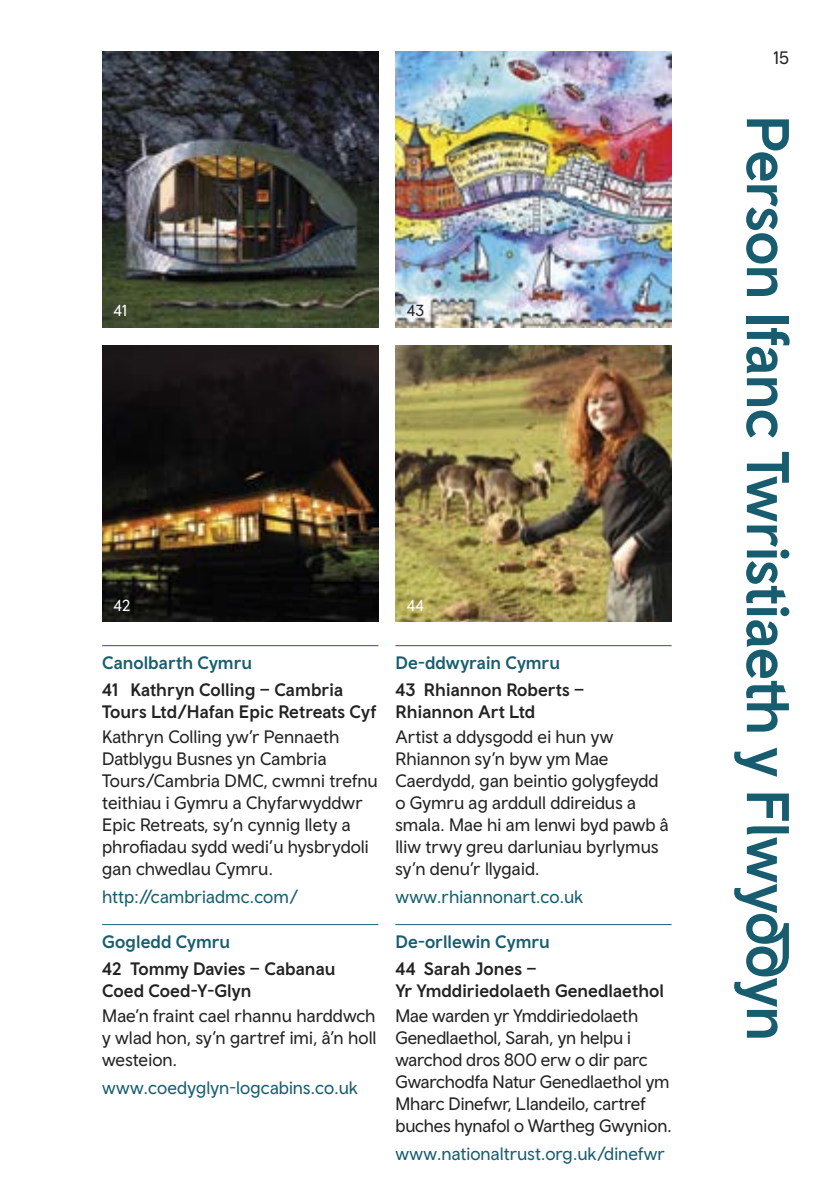
<style>
.page{position:relative;width:840px;height:1191px;background:#fff}
.page>*{position:absolute;margin:0;border:0;box-sizing:border-box;transform-origin:0 0}
.t1{font:500 60px "Wales Sans Headline";letter-spacing:-.02em;color:#175d6f}
.Body_Copy{font:18px/22px "Wales Sans Body";color:#222221}
.Bold_Sub_Head{font:500 18px/22px "Wales Sans Body";color:#222221}
.URL{font:18px "Wales Sans Body";letter-spacing:.005em;color:#175d6f}
.Sub_Head{font:500 18px "Wales Sans Body";letter-spacing:.005em;color:#175d6f}
.t2{font:16px "Wales Sans Body";color:#fff}
.t3{font:16px "Wales Sans Body";color:#222221}
</style>
<div class="page">
<img style="left:102px;top:51px;width:276px;height:276px">
<img style="left:395px;top:51px;width:276px;height:276px">
<img style="left:395px;top:346px;width:276px;height:276px">
<hr style="left:102px;top:645px;width:276px;height:1px;background:#175d6f">
<hr style="left:102px;top:924px;width:276px;height:1px;background:#175d6f">
<hr style="left:395px;top:645px;width:276px;height:1px;background:#175d6f">
<hr style="left:395px;top:924px;width:276px;height:1px;background:#175d6f">
<img style="left:102px;top:346px;width:276px;height:276px">
<p class="Body_Copy" style="left:773px;top:46px;width:17px">15</p>
<p class="t2" style="left:113px;top:300px;width:15px">41</p>
<p class="t3" style="left:406px;top:300px;width:19px">43</p>
<p class="t2" style="left:113px;top:595px;width:18px">42</p>
<p class="Sub_Head" style="left:102px;top:651px;width:151px">Canolbarth Cymru</p>
<p class="Bold_Sub_Head" style="left:102px;top:678px;width:275px">41 Kathryn Colling – Cambria<br>Tours Ltd/Hafan Epic Retreats Cyf</p>
<p class="Body_Copy" style="left:102px;top:725px;width:277px">Kathryn Colling yw’r Pennaeth<br>Datblygu Busnes yn Cambria<br>Tours/Cambria DMC, cwmni trefnu teithiau i Gymru a Chyfarwyddwr<br>Epic Retreats, sy’n cynnig llety a phrofiadau sydd wedi’u hysbrydoli gan chwedlau Cymru.</p>
<p class="URL" style="left:102px;top:885px;width:198px">http://cambriadmc.com/</p>
<p class="Sub_Head" style="left:102px;top:930px;width:129px">Gogledd Cymru</p>
<p class="Bold_Sub_Head" style="left:102px;top:957px;width:235px">42 Tommy Davies – Cabanau<br>Coed Coed-Y-Glyn</p>
<p class="Body_Copy" style="left:102px;top:1004px;width:276px;text-align:justify">Mae’n fraint cael rhannu harddwch y wlad hon, sy’n gartref imi, â’n holl westeion.</p>
<p class="URL" style="left:102px;top:1076px;width:257px">www.coedyglyn-logcabins.co.uk</p>
<p class="t2" style="left:406px;top:595px;width:19px">44</p>
<p class="Sub_Head" style="left:395px;top:651px;width:166px">De-ddwyrain Cymru</p>
<p class="Bold_Sub_Head" style="left:395px;top:678px;width:190px">43 Rhiannon Roberts –<br>Rhiannon Art Ltd</p>
<p class="Body_Copy" style="left:395px;top:725px;width:275px">Artist a ddysgodd ei hun yw<br>Rhiannon sy’n byw ym Mae<br>Caerdydd, gan beintio golygfeydd o Gymru ag arddull ddireidus a smala. Mae hi am lenwi byd pawb â lliw trwy greu darluniau byrlymus sy’n denu’r llygaid.</p>
<p class="URL" style="left:395px;top:885px;width:189px">www.rhiannonart.co.uk</p>
<p class="Sub_Head" style="left:395px;top:930px;width:156px">De-orllewin Cymru</p>
<p class="Bold_Sub_Head" style="left:395px;top:957px;width:270px">44 Sarah Jones –<br>Yr Ymddiriedolaeth Genedlaethol</p>
<p class="Body_Copy" style="left:395px;top:1004px;width:277px">Mae warden yr Ymddiriedolaeth<br>Genedlaethol, Sarah, yn helpu i warchod dros 800 erw o dir parc<br>Gwarchodfa Natur Genedlaethol ym<br>Mharc Dinefwr, Llandeilo, cartref buches hynafol o Wartheg Gwynion.</p>
<p class="URL" style="left:395px;top:1142px;width:271px">www.nationaltrust.org.uk/dinefwr</p>
<p class="t1" style="left:803px;top:115px;width:928px;rotate:90deg">Person Ifanc Twristiaeth y Flwyddyn</p>
</div>
